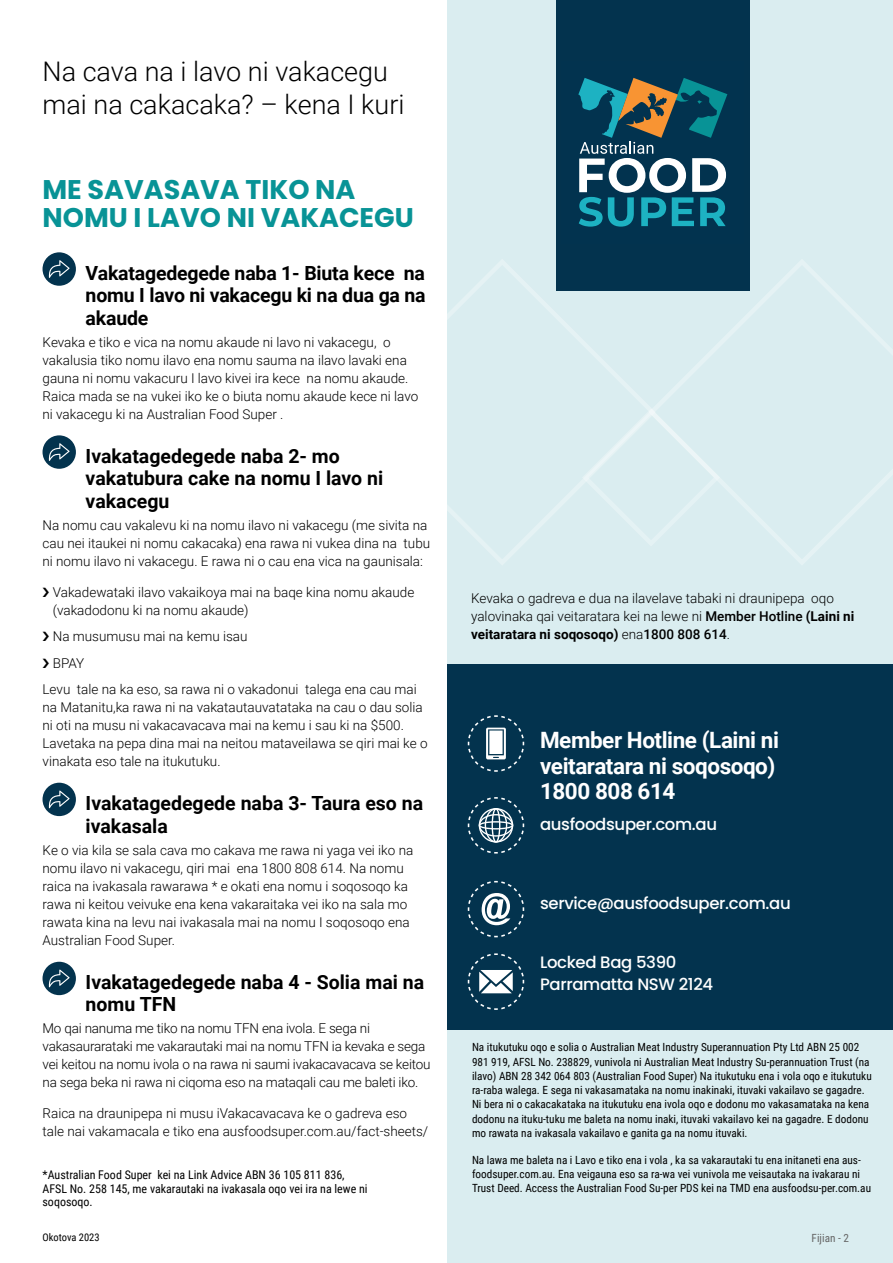
<style>
.page{position:relative;width:893px;height:1263px;background:#fff}
.page>*{position:absolute;margin:0;border:0;box-sizing:border-box;transform-origin:0 0}
.t1{font:300 27px/33px "Roboto";color:#000}
.t2{font:700 27px/28.5px "Poppins";color:#089396}
.t3{font:700 22.5px/25.5px "Roboto";letter-spacing:-.02em;color:#fff}
.t4{font:700 19.5px/22.5px "Roboto";color:#000}
.t5{font:500 16.5px/21px "Poppins";letter-spacing:-.02em;color:#fff}
.t6{font:300 13.5px/18px "Roboto";color:#000}
.t7{font:12px/13.5px "Roboto Condensed";color:#000}
.t8{font:11.25px/14.2px "Roboto Condensed";color:#000}
.t9{font:11.25px "Roboto Condensed";color:#666}
.t10{font:10.5px "Roboto Condensed";color:#000}
.s1{font-weight:500}
.s2{font-weight:700}
</style>
<div class="page">
<div style="left:447px;top:0;width:446px;height:1263px;background:#daedf0"></div>
<svg style="left:447px;top:260px;width:198px;height:305px"></svg>
<svg style="left:645px;top:255px;width:248px;height:309px"></svg>
<svg style="left:579px;top:405px;width:144px;height:145px"></svg>
<div style="left:447px;top:664px;width:446px;height:365px;background:#03334e"></div>
<svg style="left:467px;top:715px;width:58px;height:57px"></svg>
<svg style="left:467px;top:797px;width:58px;height:57px"></svg>
<svg style="left:467px;top:880px;width:58px;height:58px"></svg>
<svg style="left:467px;top:953px;width:58px;height:57px"></svg>
<div style="left:43px;top:252px;width:33px;height:34px;background:#03334e;border-radius:50%"></div>
<svg style="left:49px;top:260px;width:21px;height:18px"></svg>
<div style="left:43px;top:435px;width:33px;height:34px;background:#03334e;border-radius:50%"></div>
<svg style="left:49px;top:443px;width:21px;height:18px"></svg>
<div style="left:43px;top:783px;width:33px;height:33px;background:#03334e;border-radius:50%"></div>
<svg style="left:49px;top:790px;width:21px;height:18px"></svg>
<div style="left:43px;top:962px;width:33px;height:33px;background:#03334e;border-radius:50%"></div>
<svg style="left:49px;top:969px;width:21px;height:18px"></svg>
<div style="left:556px;top:0;width:193px;height:291px;background:#03334e"></div>
<svg style="left:578px;top:78px;width:149px;height:149px"></svg>
<h1 class="t1" style="left:43px;top:57px;width:363px">Na cava na i lavo ni vakacegu mai na cakacaka? – kena I kuri</h1>
<h1 class="t2" style="left:43px;top:175px;width:373px">ME SAVASAVA TIKO NA<br>NOMU I LAVO NI VAKACEGU</h1>
<h3 class="t4" style="left:86px;top:263px;width:342px;text-align:justify">Vakatagedegede naba 1- Biuta kece na nomu I lavo ni vakacegu ki na dua ga na akaude</h3>
<p class="t6" style="left:43px;top:334px;width:377px">Kevaka e tiko e vica na nomu akaude ni lavo ni vakacegu, o vakalusia tiko nomu ilavo ena nomu sauma na ilavo lavaki ena gauna ni nomu vakacuru I lavo kivei ira kece na nomu akaude.<br>Raica mada se na vukei iko ke o biuta nomu akaude kece ni lavo ni vakacegu ki na Australian Food Super .</p>
<h3 class="t4" style="left:86px;top:446px;width:299px">Ivakatagedegede naba 2- mo vakatubura cake na nomu I lavo ni vakacegu</h3>
<p class="t6" style="left:43px;top:517px;width:389px">Na nomu cau vakalevu ki na nomu ilavo ni vakacegu (me sivita na cau nei itaukei ni nomu cakacaka) ena rawa ni vukea dina na tubu ni nomu ilavo ni vakacegu. E rawa ni o cau ena vica na gaunisala:</p>
<p class="t6" style="left:53px;top:584px;width:363px">Vakadewataki ilavo vakaikoya mai na baqe kina nomu akaude (vakadodonu ki na nomu akaude)</p>
<p class="t6" style="left:53px;top:628px;width:196px">Na musumusu mai na kemu isau</p>
<p class="t6" style="left:53px;top:655px;width:33px">BPAY</p>
<p class="t6" style="left:43px;top:681px;width:376px">Levu tale na ka eso, sa rawa ni o vakadonui talega ena cau mai</p>
<p class="t6" style="left:43px;top:699px;width:387px">na Matanitu,ka rawa ni na vakatautauvatataka na cau o dau solia ni oti na musu ni vakacavacava mai na kemu i sau ki na $500.<br>Lavetaka na pepa dina mai na neitou mataveilawa se qiri mai ke o vinakata eso tale na itukutuku.</p>
<h3 class="t4" style="left:86px;top:793px;width:339px">Ivakatagedegede naba 3- Taura eso na ivakasala</h3>
<p class="t6" style="left:43px;top:842px;width:372px">Ke o via kila se sala cava mo cakava me rawa ni yaga vei iko na nomu ilavo ni vakacegu, qiri mai ena 1800 808 614. Na nomu raica na ivakasala rawarawa * e okati ena nomu i soqosoqo ka rawa ni keitou veivuke ena kena vakaraitaka vei iko na sala mo rawata kina na levu nai ivakasala mai na nomu I soqosoqo ena Australian Food Super.</p>
<h3 class="t4" style="left:86px;top:972px;width:340px">Ivakatagedegede naba 4 - Solia mai na nomu TFN</h3>
<p class="t6" style="left:43px;top:1020px;width:390px">Mo qai nanuma me tiko na nomu TFN ena ivola. E sega ni vakasaurarataki me vakarautaki mai na nomu TFN ia kevaka e sega vei keitou na nomu ivola o na rawa ni saumi ivakacavacava se keitou na sega beka ni rawa ni ciqoma eso na mataqali cau me baleti iko.</p>
<p class="t6" style="left:43px;top:1105px;width:387px">Raica na draunipepa ni musu iVakacavacava ke o gadreva eso tale nai vakamacala e tiko ena ausfoodsuper.com.au/fact-sheets/</p>
<p class="t7" style="left:43px;top:1169px;width:327px">*Australian Food Super kei na Link Advice ABN 36 105 811 836,<br>AFSL No. 258 145, me vakarautaki na ivakasala oqo vei ira na lewe ni soqosoqo.</p>
<p class="t6" style="left:471px;top:590px;width:385px">Kevaka o gadreva e dua na ilavelave tabaki ni draunipepa oqo yalovinaka qai veitaratara kei na lewe ni <span class="s1">Member Hotline</span> <span class="s2">(Laini ni veitaratara ni soqosoqo)</span> ena<span class="s1">1800 808 614</span>.</p>
<h2 class="t3" style="left:540px;top:729px;width:241px">Member Hotline (Laini ni veitaratara ni soqosoqo)<br>1800 808 614</h2>
<p class="t5" style="left:540px;top:815px;width:179px">ausfoodsuper.com.au</p>
<p class="t5" style="left:540px;top:894px;width:252px">service@ausfoodsuper.com.au</p>
<p class="t5" style="left:540px;top:954px;width:175px">Locked Bag 5390<br>Parramatta NSW 2124</p>
<p class="t8" style="left:472px;top:1041px;width:401px">Na itukutuku oqo e solia o Australian Meat Industry Superannuation Pty Ltd ABN 25 002<br>981 919, AFSL No. 238829, vunivola ni Australian Meat Industry Su-perannuation Trust (na ilavo) ABN 28 342 064 803 (Australian Food Super) Na itukutuku ena i vola oqo e itukutuku ra-raba walega. E sega ni vakasamataka na nomu inakinaki, ituvaki vakailavo se gagadre.<br>Ni bera ni o cakacakataka na itukutuku ena ivola oqo e dodonu mo vakasamataka na kena dodonu na ituku-tuku me baleta na nomu inaki, ituvaki vakailavo kei na gagadre. E dodonu mo rawata na ivakasala vakailavo e ganita ga na nomu ituvaki.</p>
<p class="t8" style="left:472px;top:1153px;width:401px">Na lawa me baleta na i Lavo e tiko ena i vola , ka sa vakarautaki tu ena initaneti ena aus&shy;foodsuper.com.au. Ena veigauna eso sa ra-wa vei vunivola me veisautaka na ivakarau ni<br>Trust Deed. Access the Australian Food Su-per PDS kei na TMD ena ausfoodsu-per.com.au</p>
<p class="t10" style="left:43px;top:1231px;width:59px">Okotova 2023</p>
<p class="t9" style="left:812px;top:1232px;width:39px">Fijian - 2</p>
</div>
